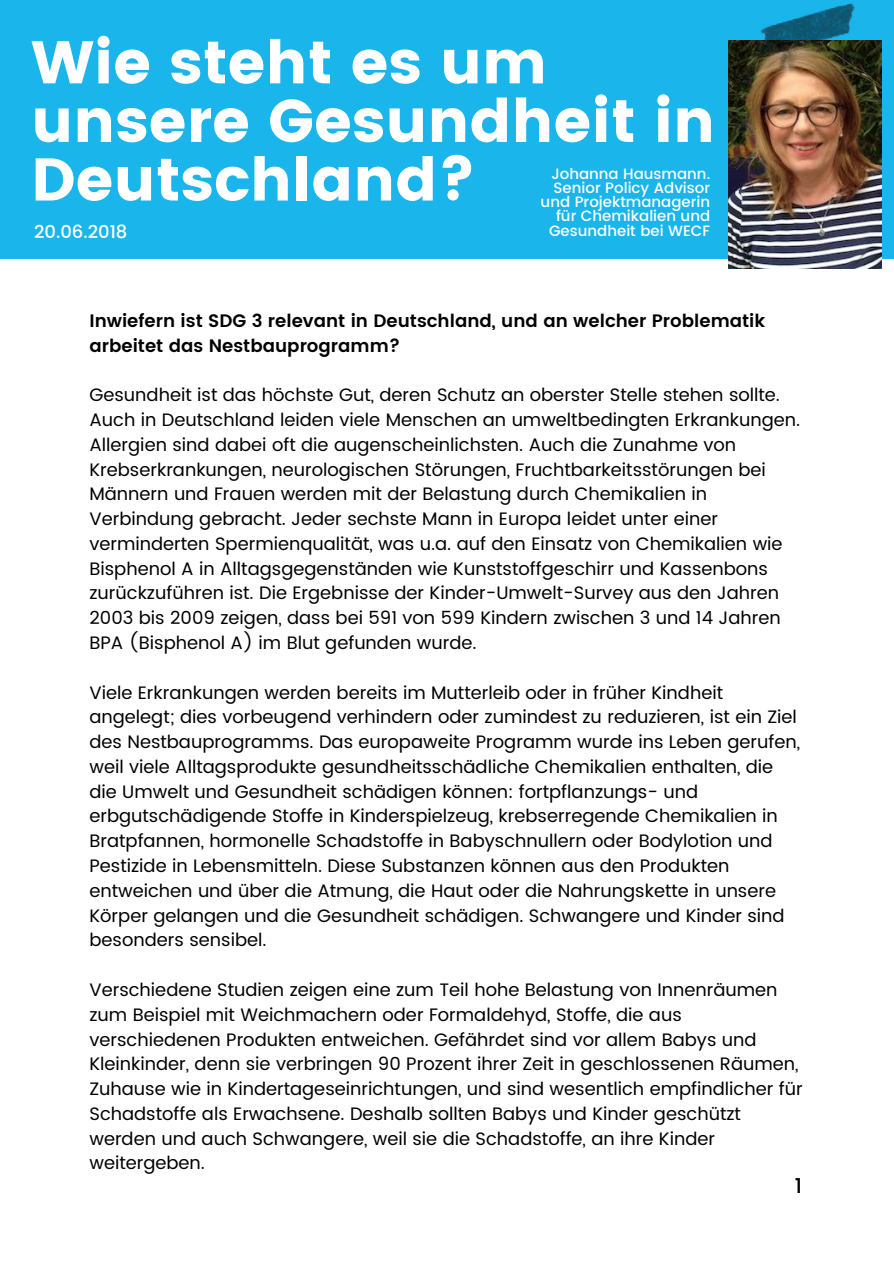
<style>
.page{position:relative;width:894px;height:1264px;background:#fff}
.page>*{position:absolute;margin:0;border:0;box-sizing:border-box;transform-origin:0 0}
.t1{font:60px/58.5px "Poppins";color:#fff}
.t2{font:500 21px "Poppins";color:#000}
.t3{font:18px/24.8px "Poppins";color:#000}
.t4{font:600 18px/24.8px "Poppins";color:#000}
.t5{font:500 18px "Poppins";color:#fff}
.t6{font:500 15px/14.2px "Poppins";color:#fff;text-align:right}
</style>
<div class="page">
<div style="left:0;top:0;width:893px;height:258px;background:#1ab5eb"></div>
<img style="left:728px;top:41px;width:152px;height:227px">
<img style="left:749px;top:3px;width:110px;height:56px">
<h1 class="t1" style="left:31px;top:33px;width:685px">Wie steht es um unsere Gesundheit in<br>Deutschland?</h1>
<p class="t6" style="left:540px;top:166px;width:171px">Johanna Hausmann.<br>Senior Policy Advisor und Projektmanagerin für Chemikalien und<br>Gesundheit bei WECF</p>
<p class="t5" style="left:34px;top:218px;width:95px">20.06.2018</p>
<p class="t4" style="left:89px;top:309px;width:677px">Inwiefern ist SDG 3 relevant in Deutschland, und an welcher Problematik arbeitet das Nestbauprogramm?</p>
<p class="t3" style="left:89px;top:383px;width:712px">Gesundheit ist das höchste Gut, deren Schutz an oberster Stelle stehen sollte.<br>Auch in Deutschland leiden viele Menschen an umweltbedingten Erkrankungen.<br>Allergien sind dabei oft die augenscheinlichsten. Auch die Zunahme von Krebserkrankungen, neurologischen Störungen, Fruchtbarkeitsstörungen bei Männern und Frauen werden mit der Belastung durch Chemikalien in Verbindung gebracht. Jeder sechste Mann in Europa leidet unter einer verminderten Spermienqualität, was u.a. auf den Einsatz von Chemikalien wie Bisphenol A in Alltagsgegenständen wie Kunststoffgeschirr und Kassenbons zurückzuführen ist. Die Ergebnisse der Kinder-Umwelt-Survey aus den Jahren 2003 bis 2009 zeigen, dass bei 591 von 599 Kindern zwischen 3 und 14 Jahren BPA (Bisphenol A) im Blut gefunden wurde.</p>
<p class="t3" style="left:89px;top:680px;width:712px">Viele Erkrankungen werden bereits im Mutterleib oder in früher Kindheit angelegt; dies vorbeugend verhindern oder zumindest zu reduzieren, ist ein Ziel des Nestbauprogramms. Das europaweite Programm wurde ins Leben gerufen, weil viele Alltagsprodukte gesundheitsschädliche Chemikalien enthalten, die die Umwelt und Gesundheit schädigen können: fortpflanzungs- und erbgutschädigende Stoffe in Kinderspielzeug, krebserregende Chemikalien in Bratpfannen, hormonelle Schadstoffe in Babyschnullern oder Bodylotion und Pestizide in Lebensmitteln. Diese Substanzen können aus den Produkten entweichen und über die Atmung, die Haut oder die Nahrungskette in unsere Körper gelangen und die Gesundheit schädigen. Schwangere und Kinder sind besonders sensibel.</p>
<p class="t3" style="left:89px;top:977px;width:714px">Verschiedene Studien zeigen eine zum Teil hohe Belastung von Innenräumen zum Beispiel mit Weichmachern oder Formaldehyd, Stoffe, die aus verschiedenen Produkten entweichen. Gefährdet sind vor allem Babys und Kleinkinder, denn sie verbringen 90 Prozent ihrer Zeit in geschlossenen Räumen, Zuhause wie in Kindertageseinrichtungen, und sind wesentlich empfindlicher für Schadstoffe als Erwachsene. Deshalb sollten Babys und Kinder geschützt werden und auch Schwangere, weil sie die Schadstoffe, an ihre Kinder weitergeben.</p>
<p class="t2" style="left:794px;top:1170px;width:9px">1</p>
</div>
